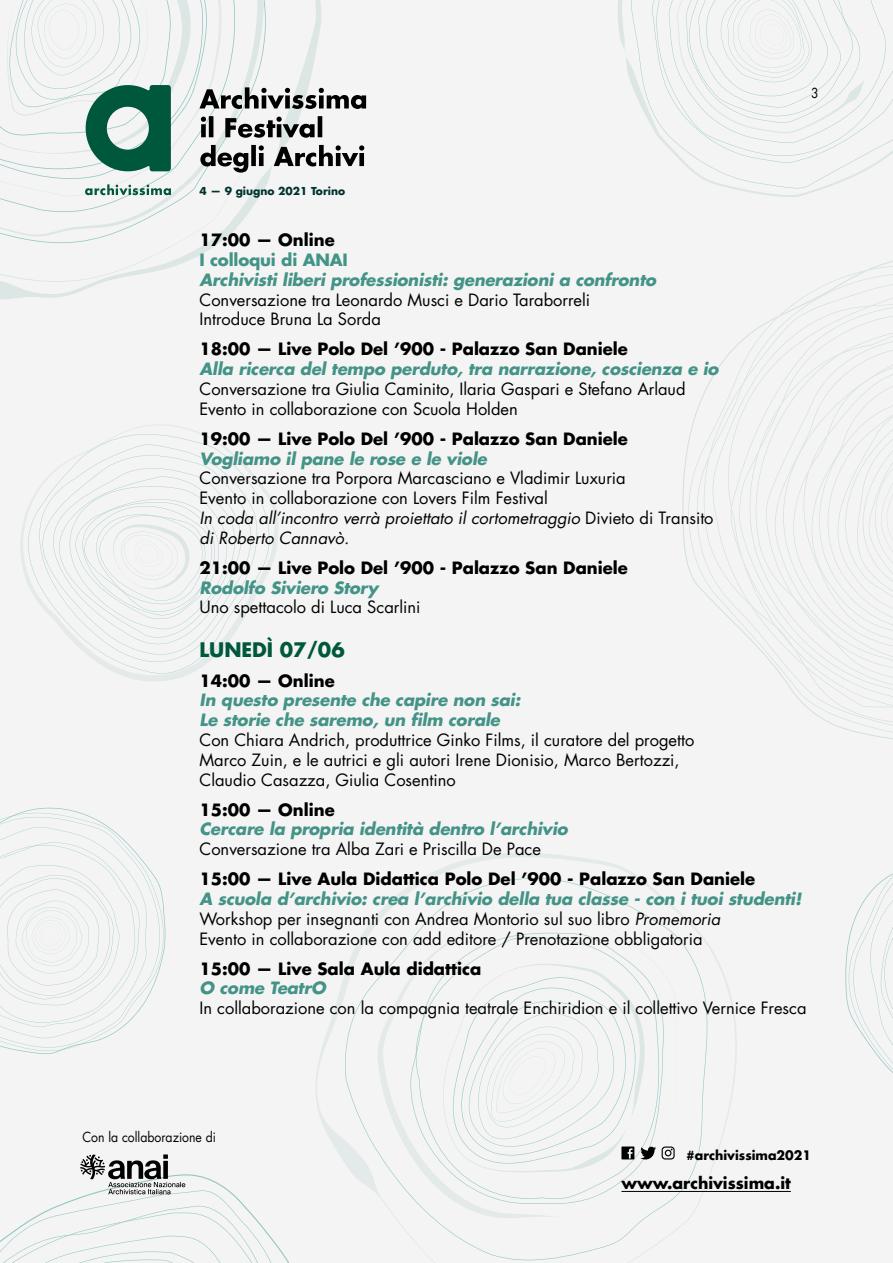
<style>
.page{position:relative;width:893px;height:1263px;background:#f5f4f4}
.page>*{position:absolute;margin:0;border:0;box-sizing:border-box;transform-origin:0 0}
.t1{font:700 19.5px "Futura LT";color:#00583c}
.t2{font:16.5px/19.8px "Futura LT";color:#000}
.t3{font:italic 700 16.5px/19.8px "Futura LT";letter-spacing:-.01em;color:#439387}
.t4{font:700 16.5px "Futura LT";color:#000}
.t5{font:700 16.5px "Futura LT";letter-spacing:-.01em;color:#439387}
.t6{font:700 15.9px "Futura LT";color:#000}
.t7{font:13.5px "Futura LT";color:#000;scale:.91 1}
.t8{font:700 12.75px "Futura LT";color:#000}
.t9{font:700 10.65px "Futura LT";color:#00332e}
.s1{font-style:italic}
.s2{font-weight:700;font-style:italic;color:#439387}
</style>
<div class="page">
<svg style="left:618px;top:0;width:207px;height:197px"></svg>
<svg style="left:631px;top:0;width:247px;height:188px"></svg>
<svg style="left:652px;top:0;width:241px;height:163px"></svg>
<svg style="left:20px;top:424px;width:259px;height:258px"></svg>
<svg style="left:28px;top:434px;width:241px;height:240px"></svg>
<svg style="left:39px;top:444px;width:218px;height:218px"></svg>
<svg style="left:43px;top:455px;width:208px;height:200px"></svg>
<svg style="left:0;top:808px;width:165px;height:246px"></svg>
<svg style="left:845px;top:873px;width:48px;height:200px"></svg>
<svg style="left:316px;top:853px;width:421px;height:410px"></svg>
<svg style="left:345px;top:878px;width:362px;height:382px"></svg>
<svg style="left:378px;top:913px;width:299px;height:305px"></svg>
<svg style="left:410px;top:933px;width:254px;height:271px"></svg>
<svg style="left:416px;top:937px;width:243px;height:262px"></svg>
<svg style="left:704px;top:282px;width:189px;height:442px"></svg>
<svg style="left:713px;top:298px;width:180px;height:417px"></svg>
<svg style="left:728px;top:293px;width:165px;height:419px"></svg>
<svg style="left:731px;top:305px;width:162px;height:398px"></svg>
<svg style="left:739px;top:313px;width:154px;height:383px"></svg>
<svg style="left:750px;top:331px;width:143px;height:359px"></svg>
<svg style="left:756px;top:329px;width:137px;height:352px"></svg>
<svg style="left:766px;top:338px;width:127px;height:338px"></svg>
<svg style="left:0;top:282px;width:103px;height:17px"></svg>
<svg style="left:0;top:243px;width:219px;height:39px"></svg>
<svg style="left:0;top:197px;width:259px;height:39px"></svg>
<svg style="left:0;top:197px;width:235px;height:15px"></svg>
<svg style="left:0;top:0;width:366px;height:197px"></svg>
<hr style="left:621px;top:1191px;width:170px;height:1px;background:#000">
<svg style="left:443px;top:964px;width:213px;height:208px"></svg>
<svg style="left:662px;top:1146px;width:13px;height:13px"></svg>
<svg style="left:0;top:1154px;width:289px;height:109px"></svg>
<p class="t9" style="left:199px;top:184px;width:147px">4 — 9 giugno 2021 Torino</p>
<p class="t7" style="left:811px;top:85px;width:10px">3</p>
<p class="t4" style="left:199px;top:229px;width:137px">17:00 — Online</p>
<p class="t5" style="left:199px;top:249px;width:150px">I colloqui di ANAI</p>
<p class="t3" style="left:199px;top:269px;width:458px">Archivisti liberi professionisti: generazioni a confronto</p>
<p class="t2" style="left:199px;top:290px;width:392px">Conversazione tra Leonardo Musci e Dario Taraborreli<br>Introduce Bruna La Sorda</p>
<p class="t4" style="left:199px;top:338px;width:430px">18:00 — Live Polo Del ’900 - Palazzo San Daniele</p>
<p class="t3" style="left:199px;top:359px;width:520px">Alla ricerca del tempo perduto, tra narrazione, coscienza e io</p>
<p class="t2" style="left:199px;top:379px;width:488px">Conversazione tra Giulia Caminito, Ilaria Gaspari e Stefano Arlaud<br>Evento in collaborazione con Scuola Holden</p>
<p class="t4" style="left:199px;top:428px;width:430px">19:00 — Live Polo Del ’900 - Palazzo San Daniele</p>
<p class="t3" style="left:199px;top:448px;width:289px">Vogliamo il pane le rose e le viole</p>
<p class="t2" style="left:199px;top:469px;width:516px">Conversazione tra Porpora Marcasciano e Vladimir Luxuria<br>Evento in collaborazione con Lovers Film Festival<br><span class="s1">In coda all’incontro verrà proiettato il cortometraggio</span> Divieto di Transito <span class="s1">di Roberto Cannavò.</span></p>
<p class="t4" style="left:199px;top:557px;width:430px">21:00 — Live Polo Del ’900 - Palazzo San Daniele</p>
<p class="t3" style="left:199px;top:577px;width:180px">Rodolfo Siviero Story</p>
<p class="t2" style="left:199px;top:598px;width:222px">Uno spettacolo di Luca Scarlini</p>
<p class="t1" style="left:199px;top:636px;width:147px">LUNEDÌ 07/06</p>
<p class="t4" style="left:199px;top:669px;width:137px">14:00 — Online</p>
<p class="t3" style="left:199px;top:690px;width:322px">In questo presente che capire non sai:<br>Le storie che saremo, un film corale</p>
<p class="t2" style="left:199px;top:730px;width:496px">Con Chiara Andrich, produttrice Ginko Films, il curatore del progetto<br>Marco Zuin, e le autrici e gli autori Irene Dionisio, Marco Bertozzi,<br>Claudio Casazza, Giulia Cosentino</p>
<p class="t4" style="left:199px;top:798px;width:137px">15:00 — Online</p>
<p class="t3" style="left:199px;top:819px;width:370px">Cercare la propria identità dentro l’archivio</p>
<p class="t2" style="left:199px;top:839px;width:343px">Conversazione tra Alba Zari e Priscilla De Pace</p>
<p class="t4" style="left:199px;top:868px;width:557px">15:00 — Live Aula Didattica Polo Del ’900 - Palazzo San Daniele</p>
<p class="t2" style="left:199px;top:889px;width:603px"><span class="s2">A scuola d’archivio: crea l’archivio della tua classe - con i tuoi studenti!<br></span>Workshop per insegnanti con Andrea Montorio sul suo libro <span class="s1">Promemoria<br></span>Evento in collaborazione con add editore / Prenotazione obbligatoria</p>
<p class="t4" style="left:199px;top:957px;width:283px">15:00 — Live Sala Aula didattica</p>
<p class="t3" style="left:199px;top:978px;width:128px">O come TeatrO</p>
<p class="t2" style="left:199px;top:998px;width:609px">In collaborazione con la compagnia teatrale Enchiridion e il collettivo Vernice Fresca</p>
<p class="t7" style="left:82px;top:1129px;width:148px">Con la collaborazione di</p>
<p class="t8" style="left:686px;top:1146px;width:126px">#archivissima2021</p>
<p class="t6" style="left:621px;top:1173px;width:171px">www.archivissima.it</p>
</div>
